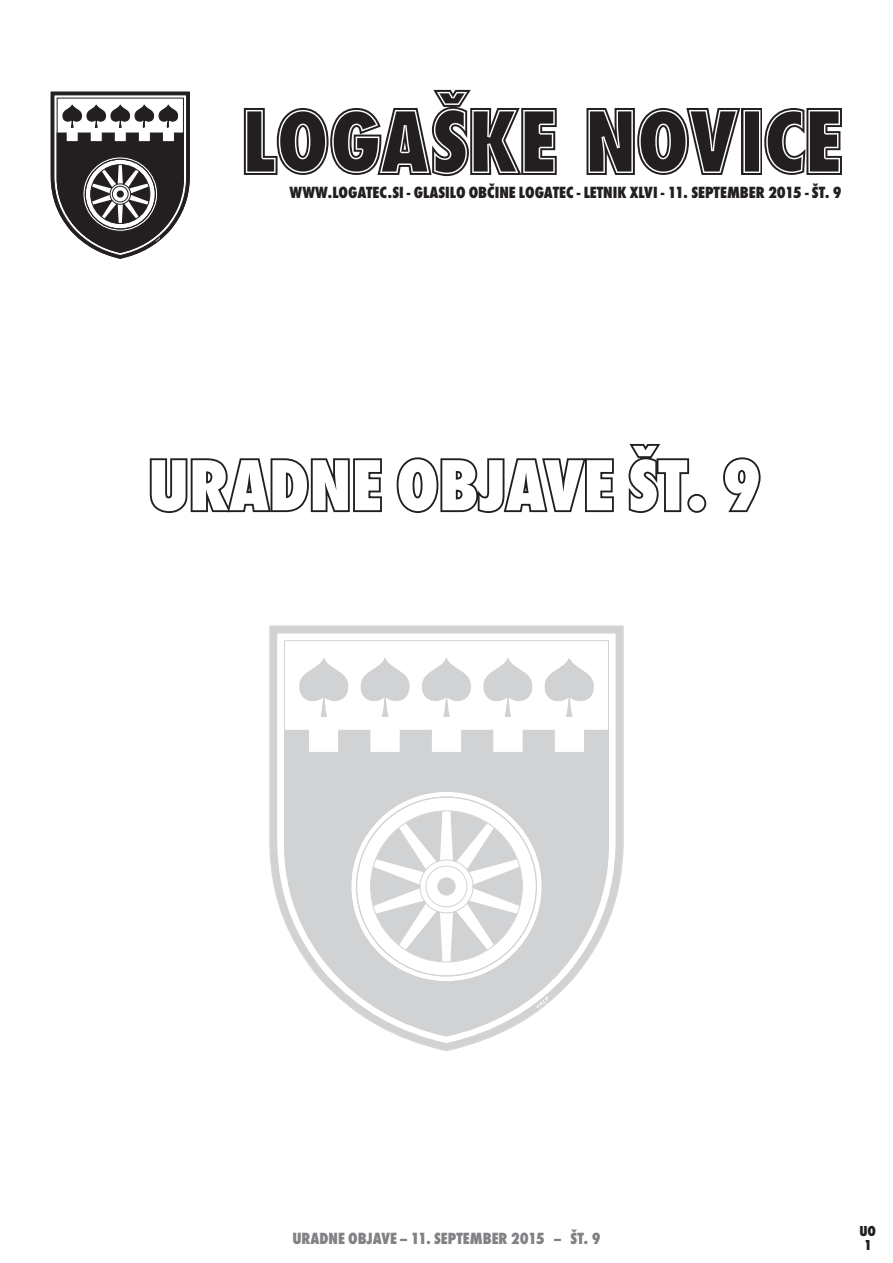
<style>
.page{position:relative;width:893px;height:1263px;background:#fff}
.page>*{position:absolute;margin:0;border:0;box-sizing:border-box;transform-origin:0 0}
.t1{font:75px "Futura TEE Extr Bold Cond";color:#fff}
.t2{font:16.8px "Futura TEE Extr Bold Cond";color:#231f20}
.t3{font:16.8px "Futura TEE Extr Bold Cond";color:#808285}
.t4{font:15px/13.5px "Futura TEE Extr Bold Cond";color:#231f20}
</style>
<div class="page">
<svg style="left:244px;top:89px;width:313px;height:87px"></svg>
<svg style="left:586px;top:108px;width:256px;height:67px"></svg>
<svg style="left:51px;top:92px;width:139px;height:167px"></svg>
<svg style="left:270px;top:626px;width:353px;height:424px;fill:#d4d5d7"></svg>
<svg style="left:276px;top:632px;width:341px;height:412px"></svg>
<svg style="left:284px;top:640px;width:325px;height:397px"></svg>
<svg style="left:297px;top:655px;width:53px;height:62px"></svg>
<svg style="left:359px;top:655px;width:53px;height:62px"></svg>
<svg style="left:420px;top:655px;width:53px;height:62px"></svg>
<svg style="left:481px;top:655px;width:53px;height:62px"></svg>
<svg style="left:542px;top:658px;width:54px;height:59px"></svg>
<svg style="left:536px;top:996px;width:12px;height:12px"></svg>
<svg style="left:350px;top:791px;width:193px;height:191px"></svg>
<svg style="left:149px;top:458px;width:233px;height:55px"></svg>
<svg style="left:396px;top:457px;width:218px;height:56px"></svg>
<svg style="left:628px;top:444px;width:62px;height:69px"></svg>
<div style="left:687px;top:494px;width:19px;height:19px;border:4px solid #231f20;border-radius:50%"></div>
<svg style="left:723px;top:457px;width:38px;height:56px"></svg>
<p class="t2" style="left:290px;top:183px;width:554px">WWW.LOGATEC.SI - GLASILO OBČINE LOGATEC - LETNIK XLVI - 11. SEPTEMBER 2015 - ŠT. 9</p>
<h1 class="t1" style="left:148px;top:443px;width:615px">URADNE OBJAVE ŠT. 9</h1>
<p class="t3" style="left:292px;top:1229px;width:310px">URADNE OBJAVE–11. SEPTEMBER 2015 – ŠT. 9</p>
<p class="t4" style="left:859px;top:1225px;width:18px">UO<br>1</p>
</div>
